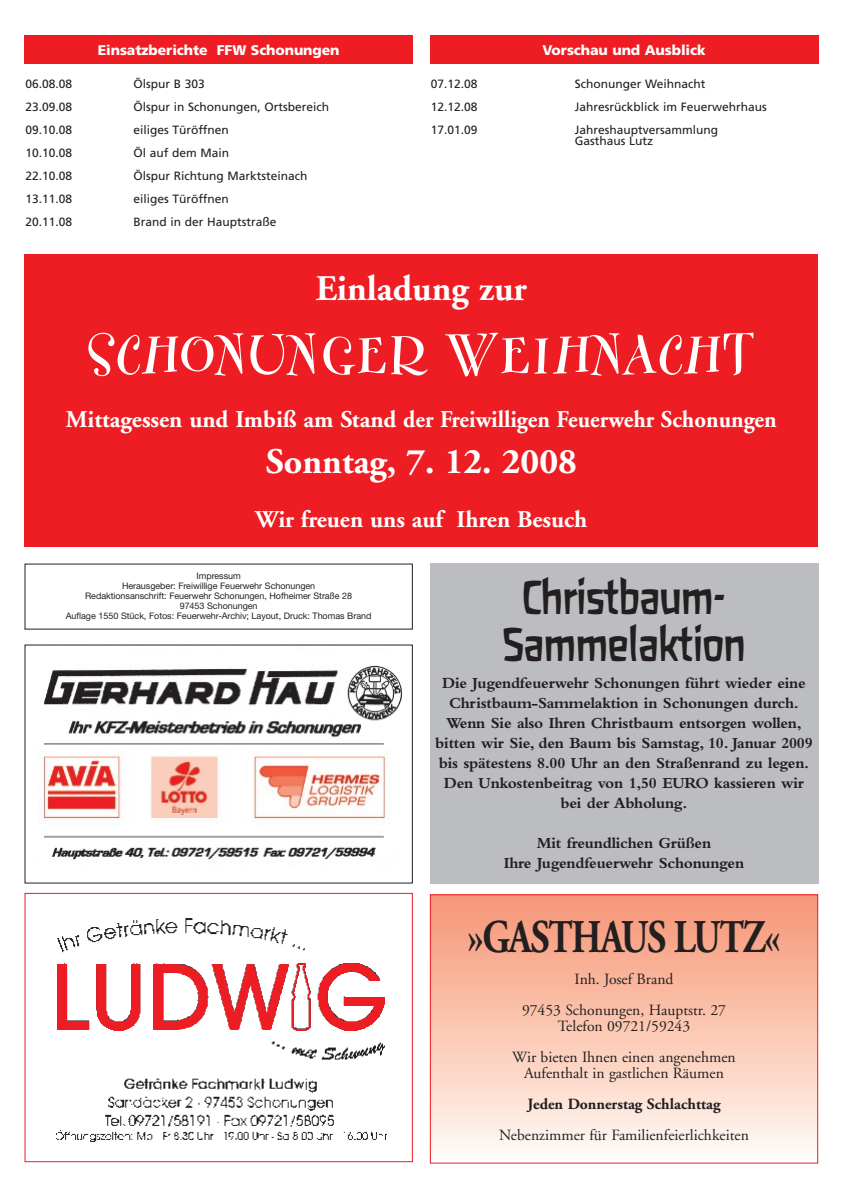
<style>
.page{position:relative;width:841px;height:1190px;background:#fff}
.page>*{position:absolute;margin:0;border:0;box-sizing:border-box;transform-origin:0 0}
.t1{font:700 52px "Fontesque";letter-spacing:.04em;color:#fff}
.t2{font:700 46.8px "Adobe Garamond";letter-spacing:-.03em;color:#231f20;scale:.8 1}
.t3{font:43.2px/47px "New Weleda";letter-spacing:-.035em;color:#231f20;text-align:center;scale:.83 1}
.t4{font:700 36px "Adobe Garamond";color:#fff}
.t5{font:700 24px "Adobe Garamond";color:#fff}
.t6{font:700 16px/20px "Bembo";letter-spacing:-.015em;color:#231f20;text-align:center}
.t7{font:15.6px/31.2px "Adobe Garamond";color:#231f20;text-align:center}
.t8{font:700 15.6px "Adobe Garamond";color:#231f20}
.t9{font:900 14px "Frutiger";letter-spacing:-.005em;color:#fff}
.t10{font:12px/11.5px "Frutiger";color:#231f20}
.t11{font:9px/10px "Helvetica Neue";letter-spacing:-.005em;color:#231f20;text-align:center}
</style>
<div class="page">
<div style="left:25px;top:36px;width:388px;height:28px;background:#ee1d23"></div>
<div style="left:430px;top:36px;width:388px;height:28px;background:#ee1d23"></div>
<div style="left:25px;top:893px;width:388px;height:269px;border:1px solid #ee1d23"></div>
<img style="left:56px;top:918px;width:331px;height:224px">
<img style="left:56px;top:960px;width:331px;height:76px">
<div style="left:430px;top:564px;width:388px;height:320px;background:#bcbdc0"></div>
<div style="left:430px;top:895px;width:388px;height:268px;background:linear-gradient(to bottom,#f69574,#fffbf5)"></div>
<div style="left:430px;top:894px;width:388px;height:270px;border:1px solid #ee1d23"></div>
<img style="left:44px;top:665px;width:358px;height:195px">
<img style="left:42px;top:751px;width:350px;height:74px">
<div style="left:25px;top:254px;width:793px;height:292px;background:#ee1d23"></div>
<p class="t9" style="left:98px;top:44px;width:243px">Einsatzberichte FFW Schonungen</p>
<p class="t10" style="left:26px;top:79px;width:48px">06.08.08</p>
<p class="t10" style="left:134px;top:79px;width:73px">Ölspur B 303</p>
<p class="t10" style="left:26px;top:102px;width:48px">23.09.08</p>
<p class="t10" style="left:134px;top:102px;width:197px">Ölspur in Schonungen, Ortsbereich</p>
<p class="t10" style="left:26px;top:125px;width:48px">09.10.08</p>
<p class="t10" style="left:134px;top:125px;width:97px">eiliges Türöffnen</p>
<p class="t10" style="left:26px;top:148px;width:48px">10.10.08</p>
<p class="t10" style="left:134px;top:148px;width:97px">Öl auf dem Main</p>
<p class="t10" style="left:26px;top:171px;width:48px">22.10.08</p>
<p class="t10" style="left:134px;top:171px;width:175px">Ölspur Richtung Marktsteinach</p>
<p class="t10" style="left:26px;top:194px;width:48px">13.11.08</p>
<p class="t10" style="left:134px;top:194px;width:97px">eiliges Türöffnen</p>
<p class="t10" style="left:26px;top:217px;width:48px">20.11.08</p>
<p class="t10" style="left:134px;top:217px;width:145px">Brand in der Hauptstraße</p>
<p class="t9" style="left:542px;top:44px;width:165px">Vorschau und Ausblick</p>
<p class="t10" style="left:431px;top:79px;width:48px">07.12.08</p>
<p class="t10" style="left:575px;top:79px;width:132px">Schonunger Weihnacht</p>
<p class="t10" style="left:431px;top:102px;width:48px">12.12.08</p>
<p class="t10" style="left:575px;top:102px;width:194px">Jahresrückblick im Feuerwehrhaus</p>
<p class="t10" style="left:431px;top:125px;width:48px">17.01.09</p>
<p class="t10" style="left:575px;top:125px;width:145px">Jahreshauptversammlung<br>Gasthaus Lutz</p>
<h3 class="t4" style="left:316px;top:274px;width:213px">Einladung zur</h3>
<h1 class="t1" style="left:88px;top:340px;width:669px">SCHONUNGER WEIHNACHT</h1>
<h3 class="t5" style="left:66px;top:410px;width:712px">Mittagessen und Imbiß am Stand der Freiwilligen Feuerwehr Schonungen</h3>
<h3 class="t4" style="left:266px;top:447px;width:312px">Sonntag, 7. 12. 2008</h3>
<h3 class="t5" style="left:256px;top:510px;width:333px">Wir freuen uns auf Ihren Besuch</h3>
<p class="t11" style="left:66px;top:572px;width:307px">Impressum<br>Herausgeber: Freiwillige Feuerwehr Schonungen<br>Redaktionsanschrift: Feuerwehr Schonungen, Hofheimer Straße 28<br>97453 Schonungen<br>Auflage 1550 Stück, Fotos: Feuerwehr-Archiv; Layout, Druck: Thomas Brand</p>
<h3 class="t3" style="left:502px;top:577px;width:295px">Christbaum-<br>Sammelaktion</h3>
<p class="t6" style="left:435px;top:675px;width:379px">Die Jugendfeuerwehr Schonungen führt wieder eine Christbaum-Sammelaktion in Schonungen durch.<br>Wenn Sie also Ihren Christbaum entsorgen wollen, bitten wir Sie, den Baum bis Samstag, 10. Januar 2009 bis spätestens 8.00 Uhr an den Straßenrand zu legen.<br>Den Unkostenbeitrag von 1,50 EURO kassieren wir bei der Abholung.</p>
<p class="t6" style="left:504px;top:835px;width:242px">Mit freundlichen Grüßen<br>Ihre Jugendfeuerwehr Schonungen</p>
<h2 class="t2" style="left:467px;top:918px;width:393px">»GASTHAUS LUTZ«</h2>
<p class="t7" style="left:522px;top:965px;width:205px">Inh. Josef Brand<br>97453 Schonungen, Hauptstr. 27</p>
<p class="t7" style="left:512px;top:1012px;width:225px">Telefon 09721/59243<br>Wir bieten Ihnen einen angenehmen</p>
<p class="t7" style="left:524px;top:1059px;width:201px">Aufenthalt in gastlichen Räumen</p>
<p class="t8" style="left:528px;top:1098px;width:194px">Jeden Donnerstag Schlachttag</p>
<p class="t7" style="left:499px;top:1121px;width:251px">Nebenzimmer für Familienfeierlichkeiten</p>
</div>
